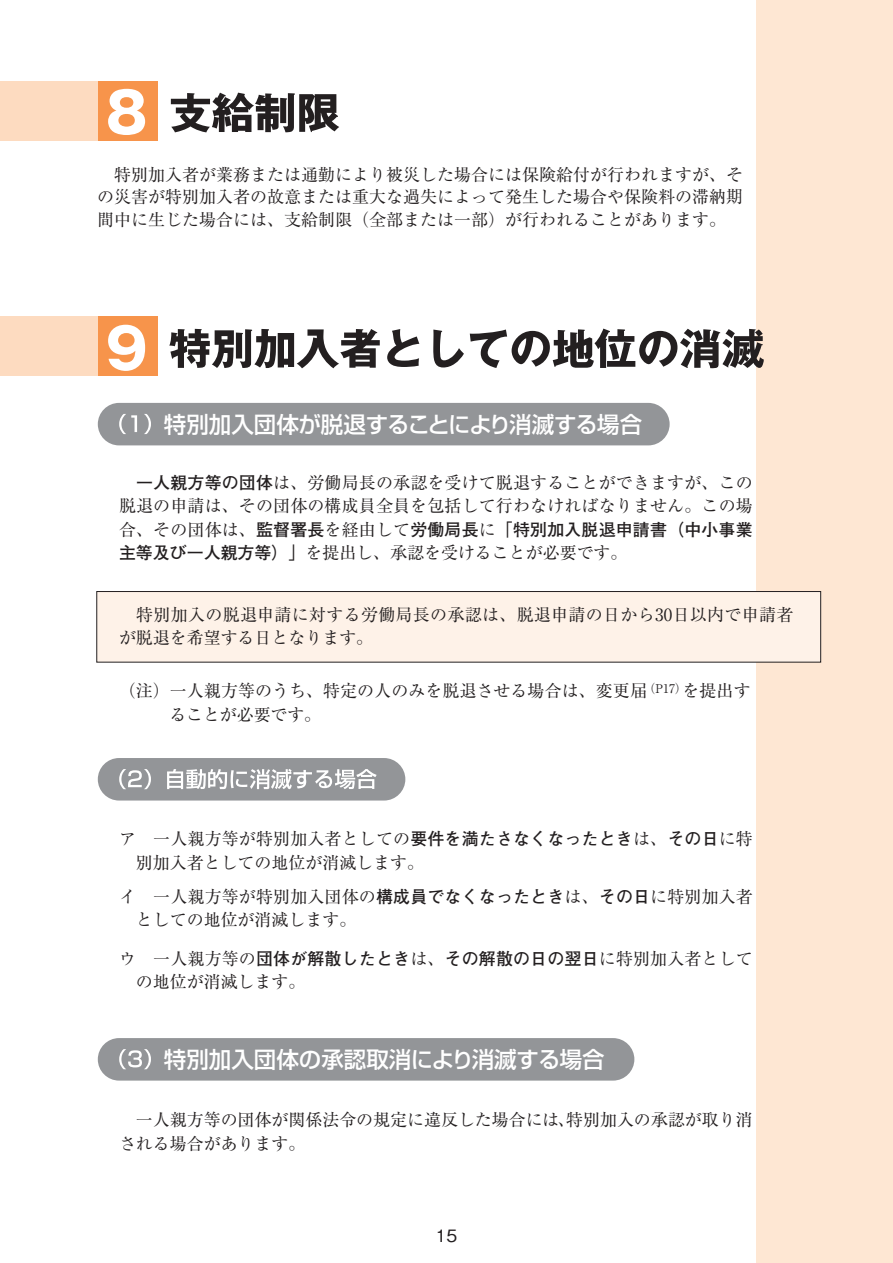
<style>
.page{position:relative;width:893px;height:1263px;background:#fff}
.page>*{position:absolute;margin:0;border:0;box-sizing:border-box;transform-origin:0 0}
.t1{font:500 22.5px "Shin Go Pr 6 N";letter-spacing:-.005em;color:#fff}
.t2{font:16.95px/23.4px "Ryumin Pro";letter-spacing:.005em;color:#231f20}
.t3{font:700 16.95px "Futo Go B101 Pro";letter-spacing:.01em;color:#231f20}
.t4{font:500 16.95px "Gothic BBB Pro";color:#231f20}
.s1{font-family:"Futo Go B101 Pro";font-weight:700}
.s2{font-family:"Ryumin Pro";font-weight:400}
</style>
<div class="page">
<div style="left:757px;top:0;width:136px;height:1263px;background:#fee7d3"></div>
<div style="left:97px;top:591px;width:724px;height:71px;background:#fef2e8"></div>
<div style="left:97px;top:591px;width:724px;height:71px;border:1px solid #231f20"></div>
<div style="left:98px;top:403px;width:572px;height:42px;background:#939598;border-radius:21px"></div>
<svg style="left:119px;top:414px;width:18px;height:20px"></svg>
<svg style="left:144px;top:414px;width:7px;height:20px"></svg>
<div style="left:98px;top:1038px;width:536px;height:42px;background:#939598;border-radius:21px"></div>
<svg style="left:119px;top:1049px;width:32px;height:20px"></svg>
<div style="left:98px;top:758px;width:307px;height:42px;background:#939598;border-radius:21px"></div>
<svg style="left:119px;top:769px;width:32px;height:20px"></svg>
<svg style="left:167px;top:769px;width:210px;height:20px"></svg>
<div style="left:0;top:81px;width:126px;height:59px;background:#fddbc0"></div>
<div style="left:98px;top:81px;width:59px;height:59px;background:#f7944b"></div>
<svg style="left:108px;top:89px;width:37px;height:46px"></svg>
<svg style="left:171px;top:93px;width:168px;height:39px"></svg>
<div style="left:0;top:317px;width:126px;height:59px;background:#fddbc0"></div>
<div style="left:98px;top:317px;width:59px;height:59px;background:#f7944b"></div>
<svg style="left:108px;top:325px;width:37px;height:46px"></svg>
<svg style="left:169px;top:329px;width:211px;height:39px"></svg>
<svg style="left:387px;top:329px;width:32px;height:38px"></svg>
<svg style="left:433px;top:330px;width:31px;height:37px"></svg>
<svg style="left:470px;top:329px;width:294px;height:39px"></svg>
<p class="t2" style="left:97px;top:162px;width:647px;line-height:22.5px;text-align:justify">　特別加入者が業務または通勤により被災した場合には保険給付が行われますが、その災害が特別加入者の故意または重大な過失によって発生した場合や保険料の滞納期間中に生じた場合には、支給制限（全部または一部）が行われることがあります。</p>
<h1 class="t1" style="left:164px;top:406px;width:480px">特別加入団体が脱退することにより消滅する場合</h1>
<p class="t2" style="left:119px;top:470px;width:635px;text-align:right"><span class="s1">一人親方等の団体</span>は、労働局長の承認を受けて脱退することができますが、この脱退の申請は、その団体の構成員全員を包括して行わなければなりません。この場</p>
<p class="t3" style="left:119px;top:516px;width:635px"><span class="s2">合、その団体は、</span>監督署長<span class="s2">を経由して</span>労働局長<span class="s2">に</span>「特別加入脱退申請書（中小事業</p>
<p class="t2" style="left:119px;top:540px;width:510px"><span class="s1">主等及び一人親方等）」</span>を提出し、承認を受けることが必要です。</p>
<p class="t2" style="left:119px;top:602px;width:676px">　特別加入の脱退申請に対する労働局長の承認は、脱退申請の日から30日以内で申請者が脱退を希望する日となります。</p>
<p class="t2" style="left:119px;top:678px;width:633px">（注）一人親方等のうち、特定の人のみを脱退させる場合は、変更届<sup>（P17）</sup>を提出す　　　ることが必要です。</p>
<p class="t2" style="left:136px;top:826px;width:618px;text-indent:-17px">ア 一人親方等が特別加入者としての<span class="s1">要件を満たさなくなったとき</span>は、<span class="s1">その日</span>に特別加入者としての地位が消滅します。</p>
<p class="t2" style="left:136px;top:884px;width:618px;text-indent:-17px">イ 一人親方等が特別加入団体の<span class="s1">構成員でなくなったとき</span>は、<span class="s1">その日</span>に特別加入者としての地位が消滅します。</p>
<p class="t2" style="left:136px;top:945px;width:618px;text-indent:-17px">ウ 一人親方等の<span class="s1">団体が解散したとき</span>は、<span class="s1">その解散の日の翌日</span>に特別加入者としての地位が消滅します。</p>
<h1 class="t1" style="left:164px;top:1040px;width:442px">特別加入団体の承認取消により消滅する場合</h1>
<p class="t2" style="left:119px;top:1107px;width:635px">　一人親方等の団体が関係法令の規定に違反した場合には、特別加入の承認が取り消される場合があります。</p>
<p class="t4" style="left:436px;top:1222px;width:23px">15</p>
</div>
